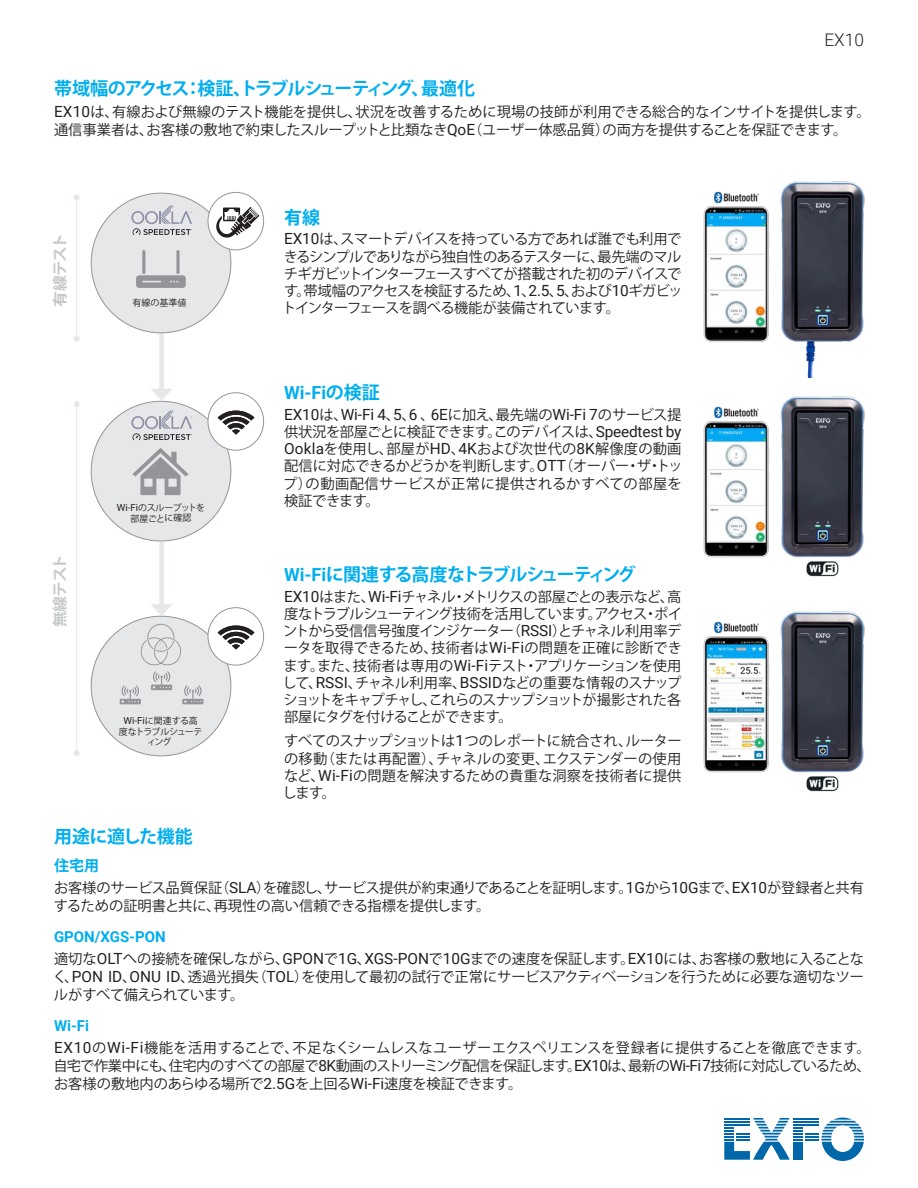
<style>
.page{position:relative;width:918px;height:1188px;background:#fff}
.page>*{position:absolute;margin:0;border:0;box-sizing:border-box;transform-origin:0 0}
.t1{font:700 18px "Koz Go Pr 6 N";letter-spacing:-.085em;color:#00aeef}
.t2{font:700 18px "Roboto";color:#00aeef}
.t3{font:700 18px "Koz Go Pr 6 N";letter-spacing:-.02em;color:#00aeef}
.t4{font:700 18px "Koz Go Pr 6 N";letter-spacing:-.06em;color:#00aeef}
.t5{font:300 17.4px "Roboto";color:#231f20}
.t6{font:15.45px "Roboto";letter-spacing:-.005em;color:#231f20}
.t7{font:700 15px "Roboto";color:#00aeef}
.t8{font:700 15px "Koz Go Pr 6 N";letter-spacing:-.07em;color:#c7c8ca;scale:1.05 1}
.t9{font:700 15px "Koz Go Pr 6 N";color:#00aeef}
.t10{font:14.25px/17.2px "Koz Go Pr 6 N";letter-spacing:-.02em;color:#231f20;text-align:justify}
.t11{font:9.75px "Roboto";color:#231f20}
.t12{font:9px/10.5px "Koz Go Pr 6 N";letter-spacing:-.065em;color:#231f20;text-align:center}
.t13{font:9px/10.4px "Koz Go Pr 6 N";letter-spacing:-.03em;color:#231f20}
.s1{font-family:"Roboto";font-size:15.45px}
.s2{font-family:"Roboto";font-size:9.75px}
.s3{font-family:"Koz Go Pr 6 N"}
.s4{font-family:"Koz Go Pr 6 N";font-size:14.25px}
.s5{font-family:"Roboto"}
</style>
<div class="page">
<svg style="left:724px;top:1118px;width:140px;height:43px"></svg>
<hr style="left:724px;top:1124px;width:26px;height:2px;background:#0068a9">
<div style="left:91px;top:616px;width:140px;height:140px;background:#e6e7e9;border-radius:50%"></div>
<svg style="left:120px;top:623px;width:84px;height:81px"></svg>
<div style="left:91px;top:401px;width:140px;height:140px;background:#e6e7e9;border-radius:50%"></div>
<img style="left:703px;top:181px;width:162px;height:197px">
<img style="left:703px;top:396px;width:162px;height:181px">
<img style="left:703px;top:611px;width:162px;height:181px">
<div style="left:159px;top:333px;width:5px;height:60px;background:#e6e7e9"></div>
<svg style="left:151px;top:389px;width:21px;height:12px"></svg>
<div style="left:159px;top:542px;width:5px;height:66px;background:#e6e7e9"></div>
<svg style="left:151px;top:604px;width:21px;height:12px"></svg>
<div style="left:208px;top:393px;width:56px;height:57px;background:#fff;border-radius:50%"></div>
<div style="left:208px;top:393px;width:56px;height:57px;border:1px solid #939598;border-radius:50%"></div>
<svg style="left:218px;top:410px;width:36px;height:25px"></svg>
<div style="left:208px;top:608px;width:56px;height:57px;background:#fff;border-radius:50%"></div>
<div style="left:208px;top:608px;width:56px;height:57px;border:1px solid #939598;border-radius:50%"></div>
<svg style="left:218px;top:625px;width:36px;height:24px"></svg>
<svg style="left:132px;top:448px;width:57px;height:48px"></svg>
<hr style="left:76px;top:404px;width:1px;height:349px;background:#e6e7e9">
<svg style="left:74px;top:401px;width:6px;height:6px"></svg>
<svg style="left:74px;top:750px;width:6px;height:6px"></svg>
<hr style="left:76px;top:198px;width:1px;height:141px;background:#e6e7e9">
<svg style="left:74px;top:195px;width:6px;height:6px"></svg>
<svg style="left:74px;top:336px;width:6px;height:6px"></svg>
<div style="left:91px;top:193px;width:140px;height:140px;background:#e6e7e9;border-radius:50%"></div>
<svg style="left:136px;top:250px;width:50px;height:38px"></svg>
<svg style="left:131px;top:205px;width:61px;height:30px"></svg>
<svg style="left:131px;top:410px;width:61px;height:30px"></svg>
<div style="left:208px;top:192px;width:56px;height:58px;background:#fff;border-radius:50%"></div>
<div style="left:208px;top:192px;width:56px;height:58px;border:1px solid #939598;border-radius:50%"></div>
<svg style="left:216px;top:207px;width:43px;height:31px"></svg>
<p class="t5" style="left:824px;top:28px;width:41px">EX10</p>
<p class="t1" style="left:54px;top:79px;width:423px">帯域幅のアクセス：検証、トラブルシューティング、最適化</p>
<p class="t10" style="left:54px;top:103px;width:818px;line-height:18px"><span class="s1">EX10</span>は、有線および無線のテスト機能を提供し、状況を改善するために現場の技師が利用できる総合的なインサイトを提供します。通信事業者は、お客様の敷地で約束したスループットと比類なき<span class="s1">QoE</span>（ユーザー体感品質）の両方を提供することを保証できます。</p>
<p class="t8" style="left:52px;top:307px;width:71px;rotate:-90deg">有線テスト</p>
<p class="t13" style="left:133px;top:298px;width:55px">有線の基準値</p>
<p class="t8" style="left:52px;top:627px;width:71px;rotate:-90deg">無線テスト</p>
<p class="t13" style="left:130px;top:503px;width:76px;text-indent:8px;rotate:-1deg">のスループットを部屋ごとに確認</p>
<p class="t11" style="left:117px;top:501px;width:23px">Wi-Fi</p>
<p class="t12" style="left:119px;top:716px;width:85px"><span class="s2">Wi-Fi</span>に関連する高度なトラブルシューティング</p>
<p class="t4" style="left:284px;top:207px;width:37px">有線</p>
<p class="t10" style="left:282px;top:231px;width:402px"><span class="s1">EX10</span>は、スマートデバイスを持っている方であれば誰でも利用できるシンプルでありながら独自性のあるテスターに、最先端のマルチギガビットインターフェースすべてが搭載された初のデバイスです。帯域幅のアクセスを検証するため、<span class="s1">1</span>、<span class="s1">2.5</span>、<span class="s1">5</span>、および<span class="s1">10</span>ギガビットインターフェースを調べる機能が装備されています。</p>
<p class="t2" style="left:284px;top:380px;width:97px">Wi-Fi<span class="s3">の検証</span></p>
<p class="t6" style="left:284px;top:403px;width:399px">EX10<span class="s4">は、</span>Wi-Fi 4<span class="s4">、</span>5<span class="s4">、</span>6 <span class="s4">、</span>6E<span class="s4">に加え、最先端の</span>Wi-Fi 7<span class="s4">のサービス提</span></p>
<p class="t10" style="left:283px;top:423px;width:401px">供状況を部屋ごとに検証できます。このデバイスは、<span class="s1">Speedtest by Ookla</span>を使用し、部屋が<span class="s1">HD</span>、<span class="s1">4K</span>および次世代の<span class="s1">8K</span>解像度の動画配信に対応できるかどうかを判断します。<span class="s1">OTT</span>（オーバー・ザ・トップ）の動画配信サービスが正常に提供されるかすべての部屋を検証できます。</p>
<p class="t1" style="left:284px;top:564px;width:353px"><span class="s5">Wi-Fi</span>に関連する高度なトラブルシューティング</p>
<p class="t10" style="left:283px;top:588px;width:401px"><span class="s1">EX10</span>はまた、<span class="s1">Wi-Fi</span>チャネル・メトリクスの部屋ごとの表示など、高度なトラブルシューティング技術を活用しています。アクセス・ポイントから受信信号強度インジケーター（<span class="s1">RSSI</span>）とチャネル利用率データを取得できるため、技術者は<span class="s1">Wi-Fi</span>の問題を正確に診断できます。また、技術者は専用の<span class="s1">Wi-Fi</span>テスト・アプリケーションを使用して、<span class="s1">RSSI</span>、チャネル利用率、<span class="s1">BSSID</span>などの重要な情報のスナップショットをキャプチャし、これらのスナップショットが撮影された各部屋にタグを付けることができます。</p>
<p class="t10" style="left:283px;top:733px;width:400px">すべてのスナップショットは<span class="s1">1</span>つのレポートに統合され、ルーターの移動（または再配置）、チャネルの変更、エクステンダーの使用など、<span class="s1">Wi-Fi</span>の問題を解決するための貴重な洞察を技術者に提供します。</p>
<p class="t3" style="left:54px;top:826px;width:140px">用途に適した機能</p>
<p class="t9" style="left:54px;top:858px;width:46px">住宅用</p>
<p class="t10" style="left:54px;top:879px;width:812px;line-height:18px">お客様のサービス品質保証（<span class="s1">SLA</span>）を確認し、サービス提供が約束通りであることを証明します。<span class="s1">1G</span>から<span class="s1">10G</span>まで、<span class="s1">EX10</span>が登録者と共有するための証明書と共に、再現性の高い信頼できる指標を提供します。</p>
<p class="t7" style="left:54px;top:927px;width:113px">GPON/XGS-PON</p>
<p class="t10" style="left:53px;top:950px;width:813px;line-height:18px">適切な<span class="s1">OLT</span>への接続を確保しながら、<span class="s1">GPON</span>で<span class="s1">1G</span>、<span class="s1">XGS-PON</span>で<span class="s1">10G</span>までの速度を保証します。<span class="s1">EX10</span>には、お客様の敷地に入ることなく、<span class="s1">PON ID</span>、<span class="s1">ONU ID</span>、透過光損失（<span class="s1">TOL</span>）を使用して最初の試行で正常にサービスアクティベーションを行うために必要な適切なツールがすべて備えられています。</p>
<p class="t7" style="left:54px;top:1016px;width:37px">Wi-Fi</p>
<p class="t10" style="left:54px;top:1039px;width:819px;line-height:18px"><span class="s1">EX10</span>の<span class="s1">Wi-Fi</span>機能を活用することで、不足なくシームレスなユーザーエクスペリエンスを登録者に提供することを徹底できます。自宅で作業中にも、住宅内のすべての部屋で<span class="s1">8K</span>動画のストリーミング配信を保証します。<span class="s1">EX10</span>は、最新の<span class="s1">Wi-Fi 7</span>技術に対応しているため、お客様の敷地内のあらゆる場所で<span class="s1">2.5G</span>を上回る<span class="s1">Wi-Fi</span>速度を検証できます。</p>
</div>
